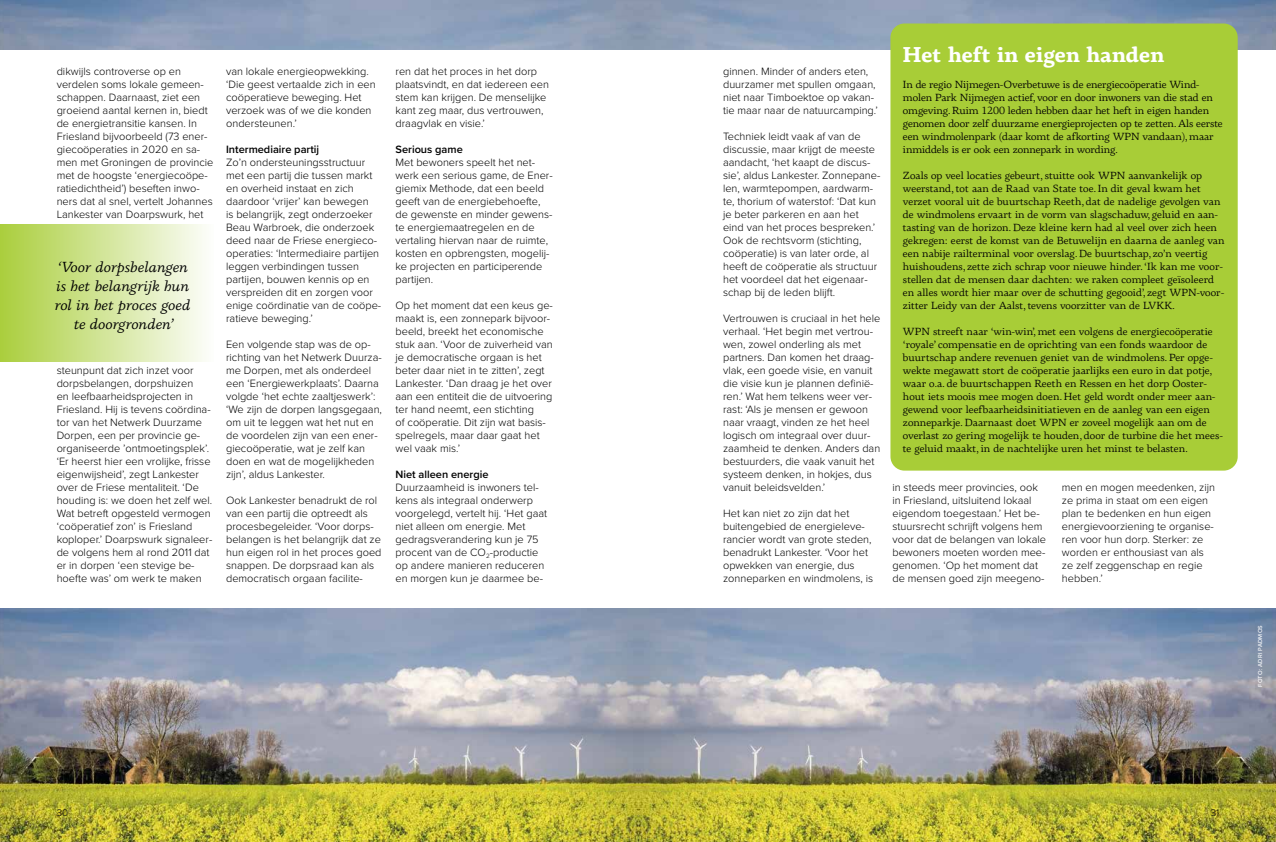
<style>
.page{position:relative;width:1276px;height:842px;background:#fff}
.page>*{position:absolute;margin:0;border:0;box-sizing:border-box;transform-origin:0 0}
.t1{font:800 22px "Basco Std";color:#fff}
.t2{font:italic 15px/19px "Basco Std";color:#000;text-align:center}
.t3{font:300 11px/13px "Proxima Nova";color:#000}
.t4{font:600 11px "Proxima Nova";color:#000}
.t5{font:10.6px/13px "Basco Std";color:#000}
.t6{font:300 10px "Proxima Nova";color:#000}
.t7{font:500 6px "Proxima Nova";letter-spacing:.04em;color:#fff}
</style>
<div class="page">
<img style="left:0;top:608px;width:1276px;height:234px">
<img style="left:0;top:0;width:1276px;height:49px">
<div style="left:892px;top:26px;width:343px;height:443px;background:#a8cd37;border-radius:12px"></div>
<div style="left:890px;top:24px;width:347px;height:447px;border:4px solid #a8cd37;border-radius:12px"></div>
<div style="left:0;top:224px;width:214px;height:137px;background:linear-gradient(to right,#aace3d,#fdfefb)"></div>
<p class="t3" style="left:57px;top:64px;width:158px">dikwijls controverse op en verdelen soms lokale gemeen&shy;schappen. Daarnaast, ziet een groeiend aantal kernen in, biedt de energietransitie kansen. In<br>Friesland bijvoorbeeld (73 ener&shy;giecoöperaties in 2020 en sa&shy;men met Groningen de provincie met de hoogste ‘energiecoöpe&shy;ratiedichtheid’) beseften inwo&shy;ners dat al snel, vertelt Johannes<br>Lankester van Doarpswurk, het</p>
<h2 class="t2" style="left:55px;top:257px;width:137px">‘Voor dorpsbelangen is het belangrijk hun rol in het proces goed te doorgronden’</h2>
<p class="t3" style="left:57px;top:363px;width:157px">steunpunt dat zich inzet voor dorpsbelangen, dorpshuizen<br>en leefbaarheidsprojecten in<br>Friesland. Hij is tevens coördina&shy;tor van het Netwerk Duurzame<br>Dorpen, een per provincie ge&shy;organiseerde ’ontmoetingsplek’. ‘Er heerst hier een vrolijke, frisse eigenwijsheid’, zegt Lankester over de Friese mentaliteit. ‘De houding is: we doen het zelf wel.<br>Wat betreft opgesteld vermogen ‘coöperatief zon’ is Friesland koploper.’ Doarpswurk signaleer&shy;de volgens hem al rond 2011 dat er in dorpen ‘een stevige be&shy;hoefte was’ om werk te maken</p>
<p class="t3" style="left:226px;top:64px;width:151px">van lokale energieopwekking. ‘Die geest vertaalde zich in een coöperatieve beweging. Het verzoek was of we die konden ondersteunen.’</p>
<p class="t4" style="left:226px;top:141px;width:95px">Intermediaire partij</p>
<p class="t3" style="left:226px;top:155px;width:157px">Zo’n ondersteuningsstructuur met een partij die tussen markt en overheid instaat en zich daardoor ‘vrijer’ kan bewegen<br>is belangrijk, zegt onderzoeker<br>Beau Warbroek, die onderzoek deed naar de Friese energieco&shy;öperaties: ‘Intermediaire partijen leggen verbindingen tussen partijen, bouwen kennis op en verspreiden dit en zorgen voor enige coördinatie van de coöpe&shy;ratieve beweging.’</p>
<p class="t3" style="left:226px;top:337px;width:157px">Een volgende stap was de op&shy;richting van het Netwerk Duurza&shy;me Dorpen, met als onderdeel een ‘Energiewerkplaats’. Daarna volgde ‘het echte zaaltjeswerk’: ‘We zijn de dorpen langsgegaan, om uit te leggen wat het nut en de voordelen zijn van een ener&shy;giecoöperatie, wat je zelf kan doen en wat de mogelijkheden zijn’, aldus Lankester.</p>
<p class="t3" style="left:226px;top:493px;width:157px">Ook Lankester benadrukt de rol van een partij die optreedt als procesbegeleider. ‘Voor dorps&shy;belangen is het belangrijk dat ze hun eigen rol in het proces goed snappen. De dorpsraad kan als democratisch orgaan facilite-</p>
<p class="t3" style="left:395px;top:64px;width:155px">ren dat het proces in het dorp plaatsvindt, en dat iedereen een stem kan krijgen. De menselijke kant zeg maar, dus vertrouwen, draagvlak en visie.’</p>
<p class="t4" style="left:395px;top:141px;width:69px">Serious game</p>
<p class="t3" style="left:395px;top:155px;width:159px">Met bewoners speelt het net&shy;werk een serious game, de Ener&shy;giemix Methode, dat een beeld geeft van de energiebehoefte, de gewenste en minder gewens&shy;te energiemaatregelen en de vertaling hiervan naar de ruimte, kosten en opbrengsten, mogelij&shy;ke projecten en participerende partijen.</p>
<p class="t3" style="left:395px;top:298px;width:159px">Op het moment dat een keus ge&shy;maakt is, een zonnepark bijvoor&shy;beeld, breekt het economische stuk aan. ‘Voor de zuiverheid van je democratische orgaan is het beter daar niet in te zitten’, zegt<br>Lankester. ‘Dan draag je het over aan een entiteit die de uitvoering ter hand neemt, een stichting<br>of coöperatie. Dit zijn wat basis&shy;spelregels, maar daar gaat het wel vaak mis.’</p>
<p class="t4" style="left:395px;top:466px;width:95px">Niet alleen energie</p>
<p class="t3" style="left:395px;top:480px;width:153px">Duurzaamheid is inwoners tel&shy;kens als integraal onderwerp voorgelegd, vertelt hij. ‘Het gaat niet alleen om energie. Met gedragsverandering kun je 75 procent van de CO<sub>2</sub>-productie op andere manieren reduceren en morgen kun je daarmee be-</p>
<p class="t6" style="left:57px;top:805px;width:13px">30</p>
<p class="t3" style="left:723px;top:64px;width:156px">ginnen. Minder of anders eten, duurzamer met spullen omgaan, niet naar Timboektoe op vakan&shy;tie maar naar de natuurcamping.’</p>
<p class="t3" style="left:723px;top:129px;width:159px">Techniek leidt vaak af van de discussie, maar krijgt de meeste aandacht, ‘het kaapt de discus&shy;sie’, aldus Lankester. Zonnepane&shy;len, warmtepompen, aardwarm&shy;te, thorium of waterstof: ‘Dat kun je beter parkeren en aan het eind van het proces bespreken.’<br>Ook de rechtsvorm (stichting, coöperatie) is van later orde, al heeft de coöperatie als structuur het voordeel dat het eigenaar&shy;schap bij de leden blijft.</p>
<p class="t3" style="left:723px;top:311px;width:159px">Vertrouwen is cruciaal in het hele verhaal. ‘Het begin met vertrou&shy;wen, zowel onderling als met partners. Dan komen het draag&shy;vlak, een goede visie, en vanuit die visie kun je plannen definië&shy;ren.’ Wat hem telkens weer ver&shy;rast: ‘Als je mensen er gewoon naar vraagt, vinden ze het heel logisch om integraal over duur&shy;zaamheid te denken. Anders dan bestuurders, die vaak vanuit het systeem denken, in hokjes, dus vanuit beleidsvelden.’</p>
<p class="t3" style="left:723px;top:506px;width:152px">Het kan niet zo zijn dat het buitengebied de energieleve&shy;rancier wordt van grote steden, benadrukt Lankester. ‘Voor het opwekken van energie, dus zonneparken en windmolens, is</p>
<h1 class="t1" style="left:903px;top:41px;width:263px">Het heft in eigen handen</h1>
<p class="t5" style="left:903px;top:78px;width:321px">In de regio Nijmegen-Overbetuwe is de energiecoöperatie Wind&shy;molen Park Nijmegen actief, voor en door inwoners van die stad en omgeving. Ruim 1200 leden hebben daar het heft in eigen handen genomen door zelf duurzame energieprojecten op te zetten. Als eerste een windmolenpark (daar komt de afkorting WPN vandaan), maar inmiddels is er ook een zonnepark in wording.</p>
<p class="t5" style="left:903px;top:169px;width:323px">Zoals op veel locaties gebeurt, stuitte ook WPN aanvankelijk op weerstand, tot aan de Raad van State toe. In dit geval kwam het verzet vooral uit de buurtschap Reeth, dat de nadelige gevolgen van de windmolens ervaart in de vorm van slagschaduw, geluid en aan&shy;tasting van de horizon. Deze kleine kern had al veel over zich heen gekregen: eerst de komst van de Betuwelijn en daarna de aanleg van een nabije railterminal voor overslag. De buurtschap, zo’n veertig huishoudens, zette zich schrap voor nieuwe hinder. ‘Ik kan me voor&shy;stellen dat de mensen daar dachten: we raken compleet geïsoleerd en alles wordt hier maar over de schutting gegooid’, zegt WPN-voor&shy;zitter Leidy van der Aalst, tevens voorzitter van de LVKK.</p>
<p class="t5" style="left:903px;top:325px;width:321px">WPN streeft naar ‘win-win’, met een volgens de energiecoöperatie ‘royale’ compensatie en de oprichting van een fonds waardoor de buurtschap andere revenuen geniet van de windmolens. Per opge&shy;wekte megawatt stort de coöperatie jaarlijks een euro in dat potje, waar o.a. de buurtschappen Reeth en Ressen en het dorp Ooster&shy;hout iets moois mee mogen doen. Het geld wordt onder meer aan&shy;gewend voor leefbaarheidsinitiatieven en de aanleg van een eigen zonneparkje. Daarnaast doet WPN er zoveel mogelijk aan om de overlast zo gering mogelijk te houden, door de turbine die het mees&shy;te geluid maakt, in de nachtelijke uren het minst te belasten.</p>
<p class="t3" style="left:892px;top:480px;width:155px">in steeds meer provincies, ook in Friesland, uitsluitend lokaal eigendom toegestaan.’ Het be&shy;stuursrecht schrijft volgens hem voor dat de belangen van lokale bewoners moeten worden mee&shy;genomen. ‘Op het moment dat de mensen goed zijn meegeno-</p>
<p class="t3" style="left:1062px;top:480px;width:155px">men en mogen meedenken, zijn ze prima in staat om een eigen plan te bedenken en hun eigen energievoorziening te organise&shy;ren voor hun dorp. Sterker: ze worden er enthousiast van als ze zelf zeggenschap en regie hebben.’</p>
<p class="t7" style="left:1255px;top:687px;width:63px;rotate:-90deg">FOTO: ADRI PADMOS</p>
<p class="t6" style="left:1210px;top:805px;width:10px">31</p>
</div>
